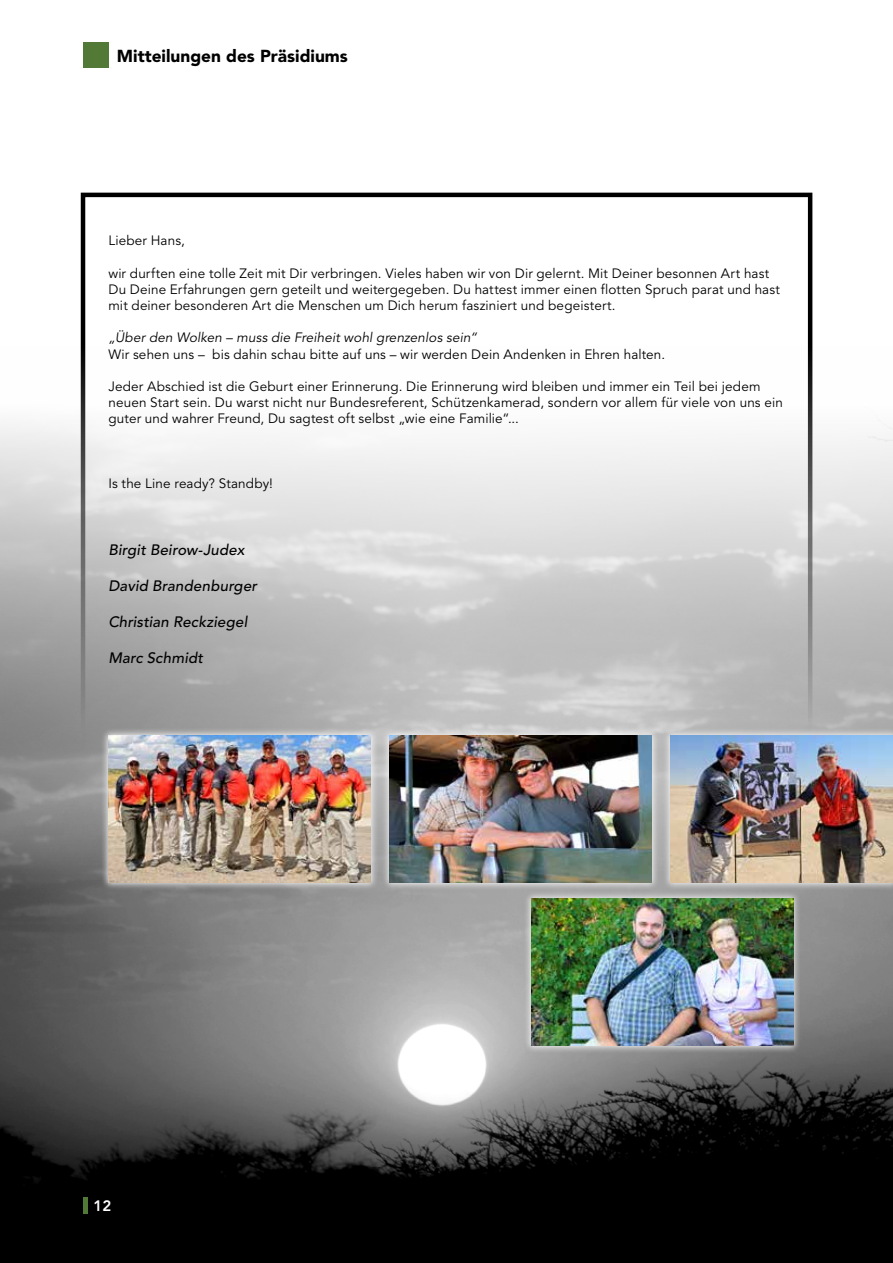
<style>
.page{position:relative;width:893px;height:1263px;background:#fff}
.page>*{position:absolute;margin:0;border:0;box-sizing:border-box;transform-origin:0 0}
.t1{font:900 17.25px "Avenir LT Std";color:#000}
.t2{font:italic 500 15px "Avenir LT Std";letter-spacing:.015em;color:#000}
.t3{font:800 15px "Avenir LT Std";color:#fff}
.t4{font:13.5px/16.2px "Avenir LT Std";letter-spacing:.01em;color:#000}
.t5{font:italic 13.5px "Avenir LT Std";letter-spacing:.01em;color:#000}
</style>
<div class="page">
<div style="left:83px;top:43px;width:25px;height:25px;background:#527a36"></div>
<img style="left:0;top:347px;width:893px;height:916px">
<hr style="left:83px;top:1197px;width:4px;height:16px;background:#527a36">
<div style="left:81px;top:193px;width:731px;height:559px;border:4px solid #000"></div>
<div style="left:101px;top:728px;width:277px;height:163px;background:#fff;opacity:.85"></div>
<img style="left:108px;top:735px;width:262px;height:148px">
<div style="left:663px;top:728px;width:230px;height:163px;background:#fff;opacity:.85"></div>
<img style="left:671px;top:735px;width:222px;height:148px">
<div style="left:382px;top:728px;width:277px;height:163px;background:#fff;opacity:.85"></div>
<img style="left:390px;top:736px;width:262px;height:147px">
<div style="left:523px;top:890px;width:278px;height:164px;background:#fff;opacity:.85"></div>
<img style="left:531px;top:898px;width:262px;height:148px">
<p class="t1" style="left:117px;top:45px;width:232px">Mitteilungen des Präsidiums</p>
<p class="t4" style="left:108px;top:233px;width:78px">Lieber Hans,</p>
<p class="t4" style="left:108px;top:265px;width:673px">wir durften eine tolle Zeit mit Dir verbringen. Vieles haben wir von Dir gelernt. Mit Deiner besonnen Art hast<br>Du Deine Erfahrungen gern geteilt und weitergegeben. Du hattest immer einen flotten Spruch parat und hast mit deiner besonderen Art die Menschen um Dich herum fasziniert und begeistert.</p>
<p class="t5" style="left:108px;top:330px;width:370px">„Über den Wolken – muss die Freiheit wohl grenzenlos sein“</p>
<p class="t4" style="left:108px;top:346px;width:558px">Wir sehen uns – bis dahin schau bitte auf uns – wir werden Dein Andenken in Ehren halten.</p>
<p class="t4" style="left:108px;top:379px;width:676px">Jeder Abschied ist die Geburt einer Erinnerung. Die Erinnerung wird bleiben und immer ein Teil bei jedem neuen Start sein. Du warst nicht nur Bundesreferent, Schützenkamerad, sondern vor allem für viele von uns ein guter und wahrer Freund, Du sagtest oft selbst „wie eine Familie“...</p>
<p class="t4" style="left:108px;top:476px;width:166px">Is the Line ready? Standby!</p>
<p class="t2" style="left:108px;top:541px;width:138px">Birgit Beirow-Judex</p>
<p class="t2" style="left:108px;top:577px;width:150px">David Brandenburger</p>
<p class="t2" style="left:108px;top:613px;width:140px">Christian Reckziegel</p>
<p class="t2" style="left:108px;top:649px;width:96px">Marc Schmidt</p>
<p class="t3" style="left:94px;top:1197px;width:19px">12</p>
</div>
